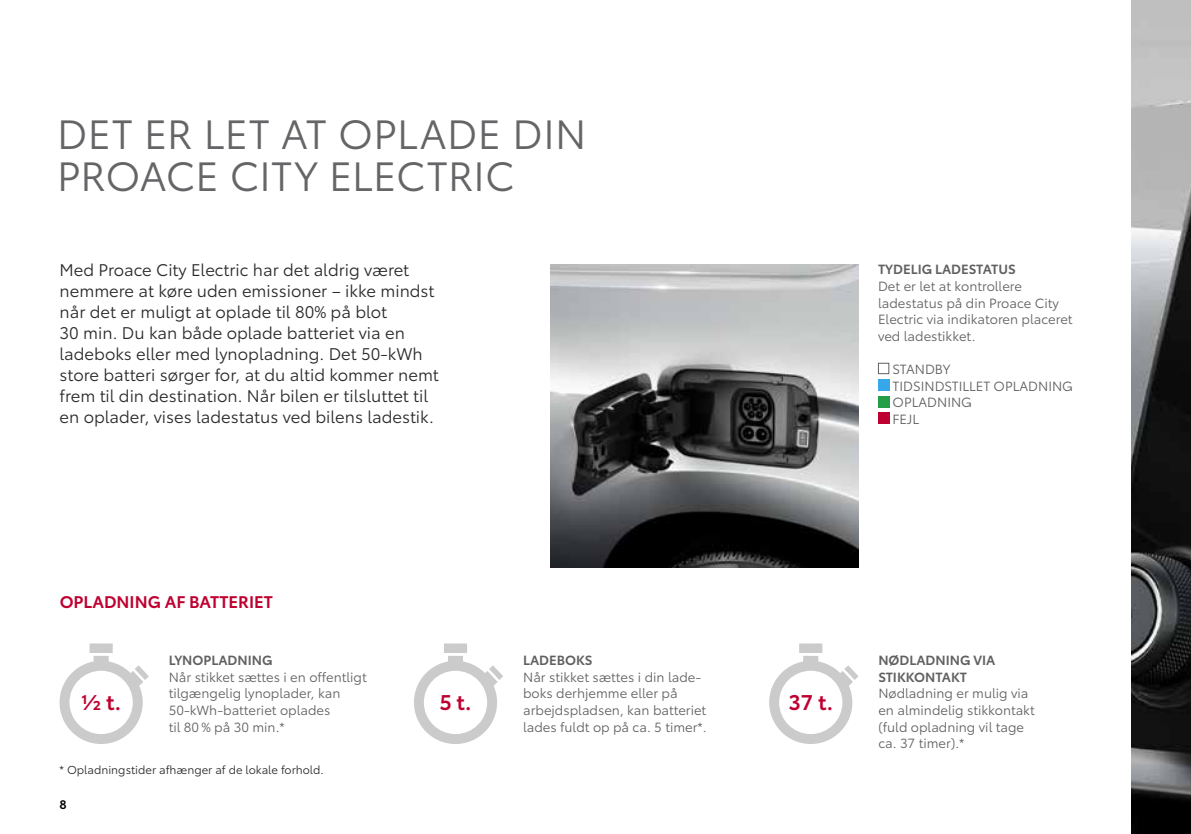
<style>
.page{position:relative;width:1191px;height:834px;background:#fff}
.page>*{position:absolute;margin:0;border:0;box-sizing:border-box;transform-origin:0 0}
.t1{font:40.25px/42px "Toyota Type";letter-spacing:.005em;color:#656568}
.t2{font:600 21px "Toyota Type";color:#be0030}
.t3{font:16.62px/21px "Toyota Type";color:#292929}
.t4{font:600 16.62px "Toyota Type";color:#be0030}
.t5{font:13.12px/16.6px "Toyota Type";color:#606060}
.t6{font:600 13.12px/16.6px "Toyota Type";color:#606060}
.t7{font:600 12.25px "Toyota Type";color:#000}
.t8{font:11.38px "Toyota Type";color:#292929}
</style>
<div class="page">
<img style="left:551px;top:264px;width:307px;height:303px">
<img style="left:1131px;top:0;width:60px;height:833px">
<svg style="left:60px;top:660px;width:89px;height:83px"></svg>
<div style="left:94px;top:655px;width:15px;height:7px;background:#cbcbcb"></div>
<div style="left:90px;top:643px;width:23px;height:10px;background:#cbcbcb"></div>
<svg style="left:414px;top:661px;width:89px;height:82px"></svg>
<div style="left:448px;top:655px;width:15px;height:7px;background:#cbcbcb"></div>
<div style="left:444px;top:643px;width:23px;height:10px;background:#cbcbcb"></div>
<svg style="left:769px;top:660px;width:89px;height:83px"></svg>
<div style="left:803px;top:655px;width:15px;height:7px;background:#cbcbcb"></div>
<div style="left:799px;top:643px;width:23px;height:10px;background:#cbcbcb"></div>
<div style="left:878px;top:363px;width:11px;height:11px;background:#fff;border:1px solid #606060"></div>
<div style="left:878px;top:379px;width:11px;height:11px;background:#36a7e9"></div>
<div style="left:878px;top:396px;width:11px;height:11px;background:#239e46"></div>
<div style="left:878px;top:412px;width:11px;height:12px;background:#be0030"></div>
<h1 class="t1" style="left:57px;top:111px;width:531px">DET ER LET AT OPLADE DIN<br>PROACE CITY ELECTRIC</h1>
<p class="t3" style="left:60px;top:258px;width:381px">Med Proace City Electric har det aldrig været nemmere at køre uden emissioner – ikke mindst når det er muligt at oplade til 80% på blot<br>30 min. Du kan både oplade batteriet via en ladeboks eller med lynopladning. Det 50-kWh store batteri sørger for, at du altid kommer nemt frem til din destination. Når bilen er tilsluttet til en oplader, vises ladestatus ved bilens ladestik.</p>
<p class="t6" style="left:878px;top:260px;width:139px">TYDELIG LADESTATUS</p>
<p class="t5" style="left:878px;top:277px;width:196px">Det er let at kontrollere ladestatus på din Proace City<br>Electric via indikatoren placeret ved ladestikket.</p>
<p class="t5" style="left:892px;top:360px;width:182px">STANDBY<br>TIDSINDSTILLET OPLADNING<br>OPLADNING<br>FEJL</p>
<p class="t4" style="left:60px;top:589px;width:215px">OPLADNING AF BATTERIET</p>
<p class="t6" style="left:523px;top:650px;width:71px">LADEBOKS</p>
<p class="t5" style="left:523px;top:667px;width:185px">Når stikket sættes i din lade&shy;boks derhjemme eller på arbejdspladsen, kan batteriet lades fuldt op på ca. 5 timer*.</p>
<p class="t6" style="left:169px;top:651px;width:105px">LYNOPLADNING</p>
<p class="t5" style="left:169px;top:667px;width:200px">Når stikket sættes i en offentligt tilgængelig lynoplader, kan<br>50-kWh-batteriet oplades<br>til 80 % på 30 min.*</p>
<h2 class="t2" style="left:81px;top:686px;width:41px">½ t.</h2>
<h2 class="t2" style="left:439px;top:686px;width:34px">5 t.</h2>
<h2 class="t2" style="left:788px;top:686px;width:46px">37 t.</h2>
<p class="t8" style="left:60px;top:761px;width:266px">* Opladningstider afhænger af de lokale forhold.</p>
<p class="t7" style="left:60px;top:794px;width:9px">8</p>
<p class="t6" style="left:878px;top:650px;width:118px">NØDLADNING VIA<br>STIKKONTAKT</p>
<p class="t5" style="left:878px;top:684px;width:158px">Nødladning er mulig via en almindelig stikkontakt (fuld opladning vil tage ca. 37 timer).*</p>
</div>
